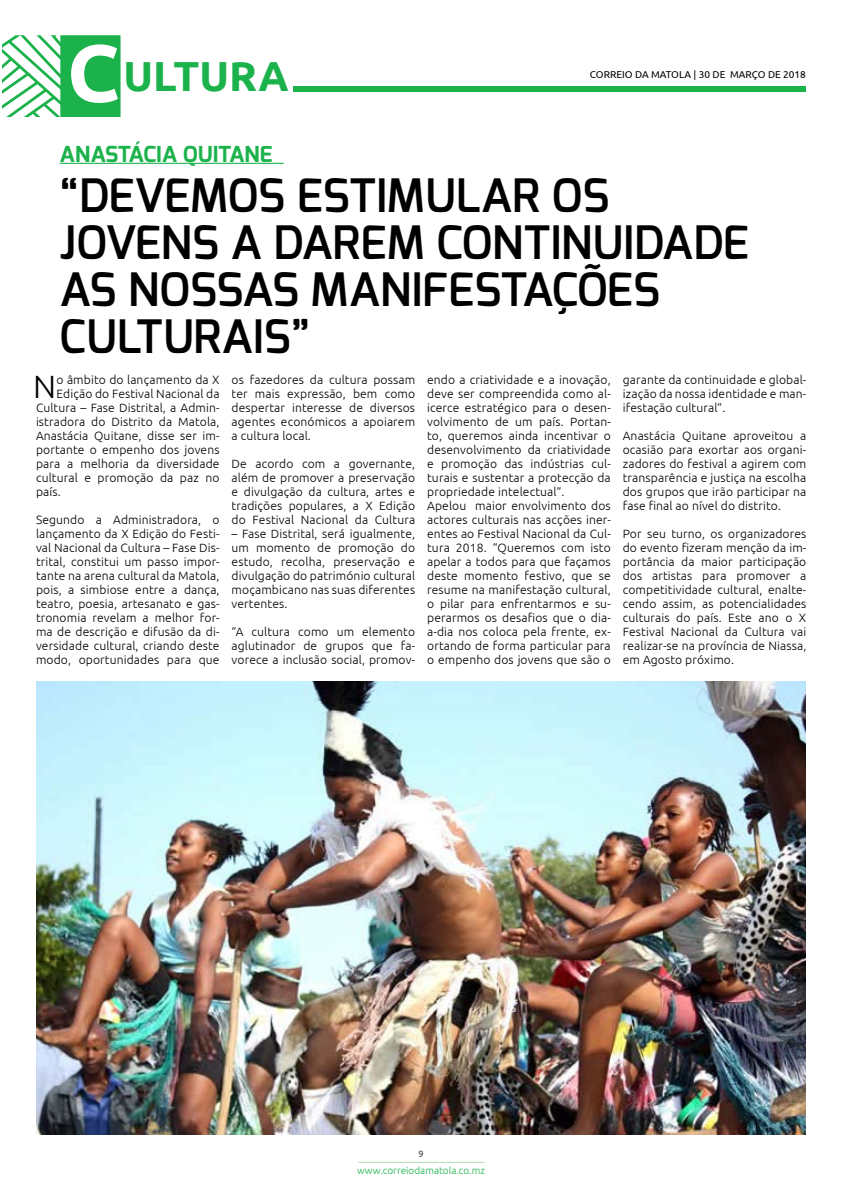
<style>
.page{position:relative;width:842px;height:1191px;background:#fff}
.page>*{position:absolute;margin:0;border:0;box-sizing:border-box;transform-origin:0 0}
.t1{font:600 46px/47px "Exo";color:#000}
.t2{font:700 42px "Ubuntu";color:#1bb24b}
.t3{font:300 32.2px "Ubuntu";color:#000}
.t4{font:700 22px "Exo";color:#1bb24b}
.t5{font:300 12px/14px "Ubuntu";letter-spacing:.01em;color:#000;text-align:justify}
.t6{font:10px "Ubuntu";color:#000}
.t7{font:300 10px "Ubuntu";color:#1bb24b}
.t8{font:300 9px "Ubuntu";color:#000}
.s1{font-size:81px;color:#fff}
</style>
<div class="page">
<svg style="left:2px;top:35px;width:119px;height:82px"></svg>
<hr style="left:359px;top:1161px;width:126px;height:1px;background:#b4dbb0">
<div style="left:293px;top:86px;width:513px;height:5px;background:#1bb24b"></div>
<img style="left:36px;top:681px;width:770px;height:453px">
<hr style="left:60px;top:163px;width:224px;height:1px;background:#1bb24b">
<h2 class="t2" style="left:67px;top:49px;width:223px"><span class="s1">C</span>ULTURA</h2>
<h3 class="t4" style="left:60px;top:140px;width:214px">ANASTÁCIA QUITANE</h3>
<p class="t6" style="left:590px;top:69px;width:218px">CORREIO DA MATOLA | 30 DE MARÇO DE 2018</p>
<h1 class="t1" style="left:60px;top:171px;width:691px">“DEVEMOS ESTIMULAR OS<br>JOVENS A DAREM CONTINUIDADE<br>AS NOSSAS MANIFESTAÇÕES<br>CULTURAIS”</h1>
<h3 class="t3" style="left:33px;top:367px;width:25px">N</h3>
<p class="t5" style="left:56px;top:372px;width:165px">o âmbito do lançamento da X</p>
<p class="t5" style="left:56px;top:386px;width:165px">Edição do Festival Nacional da</p>
<p class="t5" style="left:36px;top:400px;width:185px">Cultura – Fase Distrital, a Admin-</p>
<p class="t5" style="left:36px;top:414px;width:185px">istradora do Distrito da Matola,</p>
<p class="t5" style="left:36px;top:428px;width:185px">Anastácia Quitane, disse ser im-</p>
<p class="t5" style="left:36px;top:442px;width:185px">portante o empenho dos jovens</p>
<p class="t5" style="left:36px;top:456px;width:185px">para a melhoria da diversidade</p>
<p class="t5" style="left:36px;top:470px;width:185px">cultural e promoção da paz no</p>
<p class="t5" style="left:36px;top:484px;width:26px">país.</p>
<p class="t5" style="left:36px;top:512px;width:185px">Segundo a Administradora, o lançamento da X Edição do Festi&shy;val Nacional da Cultura – Fase Dis&shy;trital, constitui um passo impor&shy;tante na arena cultural da Matola, pois, a simbiose entre a dança, teatro, poesia, artesanato e gas&shy;tronomia revelam a melhor for&shy;ma de descrição e difusão da di&shy;versidade cultural, criando deste modo, oportunidades para que</p>
<p class="t5" style="left:232px;top:372px;width:185px">os fazedores da cultura possam ter mais expressão, bem como despertar interesse de diversos agentes económicos a apoiarem a cultura local.</p>
<p class="t5" style="left:232px;top:456px;width:185px">De acordo com a governante, além de promover a preservação e divulgação da cultura, artes e tradições populares, a X Edição do Festival Nacional da Cultura</p>
<p class="t5" style="left:232px;top:526px;width:185px">– Fase Distrital, será igualmente, um momento de promoção do estudo, recolha, preservação e divulgação do património cultural moçambicano nas suas diferentes vertentes.</p>
<p class="t5" style="left:232px;top:624px;width:185px">“A cultura como um elemento aglutinador de grupos que fa&shy;vorece a inclusão social, promov-</p>
<p class="t5" style="left:427px;top:372px;width:185px;text-align:left">endo a criatividade e a inovação, deve ser compreendida como al&shy;icerce estratégico para o desen&shy;volvimento de um país. Portan&shy;to, queremos ainda incentivar o desenvolvimento da criatividade e promoção das indústrias cul&shy;turais e sustentar a protecção da propriedade intelectual”.<br>Apelou maior envolvimento dos actores culturais nas acções iner&shy;entes ao Festival Nacional da Cul&shy;tura 2018. “Queremos com isto apelar a todos para que façamos deste momento festivo, que se resume na manifestação cultural, o pilar para enfrentarmos e su&shy;perarmos os desafios que o dia&shy;a-dia nos coloca pela frente, ex&shy;ortando de forma particular para o empenho dos jovens que são o</p>
<p class="t5" style="left:623px;top:372px;width:185px">garante da continuidade e global&shy;ização da nossa identidade e man&shy;ifestação cultural”.</p>
<p class="t5" style="left:623px;top:428px;width:185px">Anastácia Quitane aproveitou a ocasião para exortar aos organi&shy;zadores do festival a agirem com transparência e justiça na escolha dos grupos que irão participar na fase final ao nível do distrito.</p>
<p class="t5" style="left:623px;top:526px;width:185px">Por seu turno, os organizadores do evento fizeram menção da im&shy;portância da maior participação dos artistas para promover a competitividade cultural, enalte&shy;cendo assim, as potencialidades culturais do país. Este ano o X Festival Nacional da Cultura vai realizar-se na província de Niassa, em Agosto próximo.</p>
<p class="t8" style="left:418px;top:1148px;width:7px">9</p>
<p class="t7" style="left:357px;top:1164px;width:129px">www.correiodamatola.co.mz</p>
</div>
